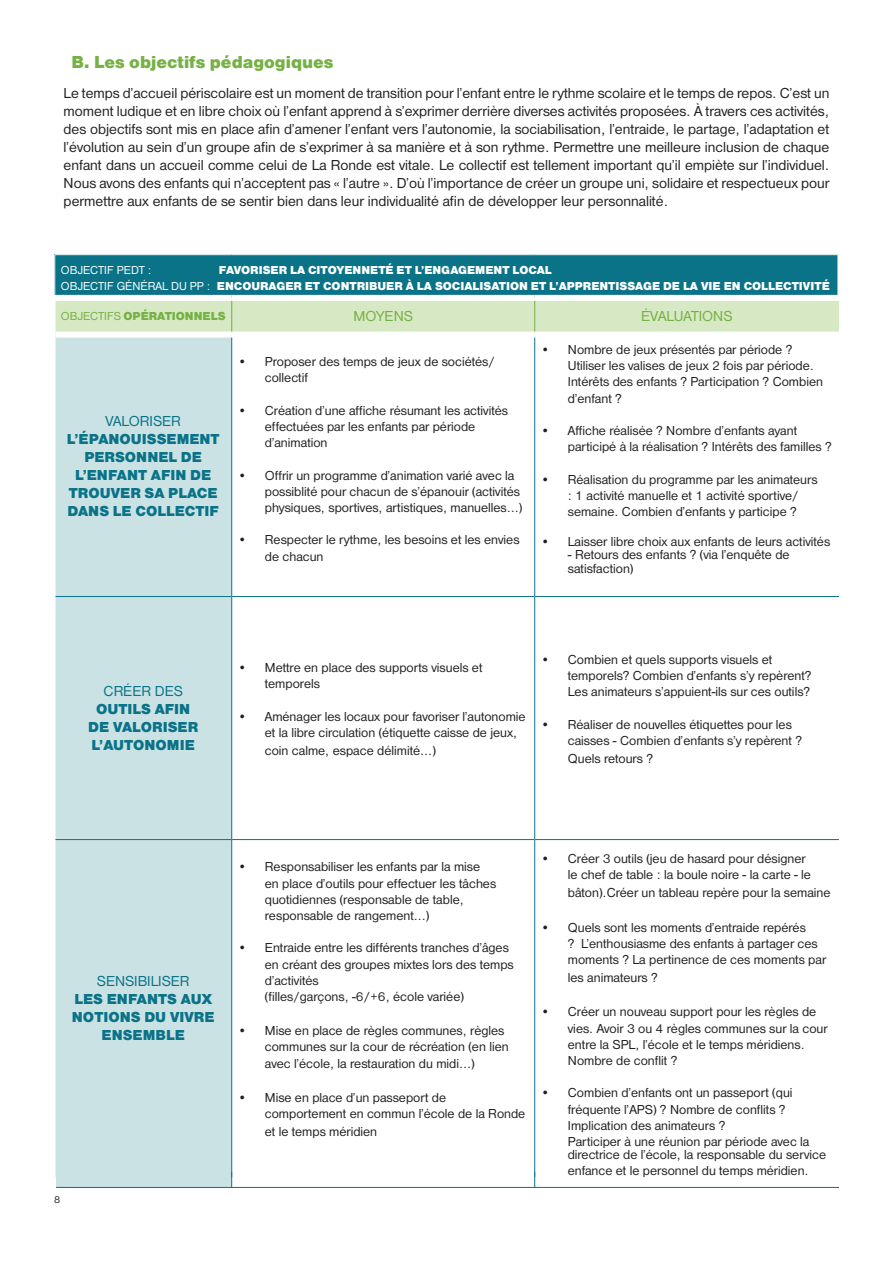
<style>
.page{position:relative;width:893px;height:1263px;background:#fff}
.page>*{position:absolute;margin:0;border:0;box-sizing:border-box;transform-origin:0 0}
.t1{font:18px "Nimbus Sans DOT Blac";color:#75b143}
.t2{font:15px/18px "Nimbus Sans DOT";color:#231f20;text-align:justify}
.t3{font:15px/18px "Nimbus Sans DOT Blac";color:#0a7388;text-align:center}
.t4{font:15px "Nimbus Sans DOT";color:#0a7388}
.t5{font:15px "Nimbus Sans DOT";color:#75b042}
.t6{font:13.5px/16.2px "Nimbus Sans DOT";color:#231f20}
.t7{font:12px "Nimbus Sans DOT Blac";color:#fff}
.t8{font:12px "Nimbus Sans DOT Blac";color:#75b143}
.t9{font:12px "Nimbus Sans DOT";color:#fff}
.t10{font:10.5px "Nimbus Sans DOT";color:#231f20}
.s1{font-family:"Nimbus Sans DOT"}
</style>
<div class="page">
<div style="left:56px;top:1169px;width:176px;height:18px;background:#cbe2e4"></div>
<div style="left:55px;top:255px;width:784px;height:43px;background:#0a7388"></div>
<div style="left:56px;top:301px;width:783px;height:31px;background:#d7e9c4"></div>
<div style="left:56px;top:338px;width:175px;height:831px;background:#cbe2e4"></div>
<hr style="left:837px;top:255px;width:3px;height:40px;background:#fff">
<hr style="left:56px;top:596px;width:175px;height:1px;background:#0a7388">
<hr style="left:232px;top:596px;width:302px;height:1px;background:#0a7388">
<hr style="left:535px;top:596px;width:304px;height:1px;background:#0a7388">
<div style="left:54px;top:295px;width:178px;height:6px;background:#fff"></div>
<div style="left:232px;top:295px;width:303px;height:6px;background:#fff"></div>
<div style="left:535px;top:295px;width:305px;height:6px;background:#fff"></div>
<hr style="left:56px;top:839px;width:175px;height:1px;background:#0a7388">
<hr style="left:232px;top:839px;width:302px;height:1px;background:#0a7388">
<hr style="left:535px;top:839px;width:304px;height:1px;background:#0a7388">
<hr style="left:231px;top:338px;width:1px;height:258px;background:#0a7388">
<hr style="left:534px;top:338px;width:1px;height:258px;background:#0a7388">
<hr style="left:231px;top:596px;width:1px;height:243px;background:#0a7388">
<hr style="left:534px;top:596px;width:1px;height:243px;background:#0a7388">
<hr style="left:231px;top:839px;width:1px;height:338px;background:#0a7388">
<hr style="left:534px;top:839px;width:1px;height:338px;background:#0a7388">
<hr style="left:231px;top:301px;width:1px;height:31px;background:#75b143">
<hr style="left:534px;top:301px;width:1px;height:31px;background:#75b143">
<hr style="left:56px;top:1187px;width:783px;height:1px;background:#0a7388">
<svg style="left:534px;top:1172px;width:1px;height:15px"></svg>
<svg style="left:231px;top:1172px;width:1px;height:15px"></svg>
<p class="t1" style="left:72px;top:52px;width:263px">B. Les objectifs pédagogiques</p>
<p class="t2" style="left:64px;top:84px;width:767px">Le temps d’accueil périscolaire est un moment de transition pour l’enfant entre le rythme scolaire et le temps de repos. C’est un moment ludique et en libre choix où l’enfant apprend à s’exprimer derrière diverses activités proposées. À travers ces activités, des objectifs sont mis en place afin d’amener l’enfant vers l’autonomie, la sociabilisation, l’entraide, le partage, l’adaptation et l’évolution au sein d’un groupe afin de s’exprimer à sa manière et à son rythme. Permettre une meilleure inclusion de chaque enfant dans un accueil comme celui de La Ronde est vitale. Le collectif est tellement important qu’il empiète sur l’individuel.<br>Nous avons des enfants qui n’acceptent pas « l’autre ». D’où l’importance de créer un groupe uni, solidaire et respectueux pour permettre aux enfants de se sentir bien dans leur individualité afin de développer leur personnalité.</p>
<p class="t9" style="left:61px;top:263px;width:92px">OBJECTIF PEDT :</p>
<p class="t7" style="left:219px;top:263px;width:334px">FAVORISER LA CITOYENNETÉ ET L’ENGAGEMENT LOCAL</p>
<p class="t7" style="left:61px;top:279px;width:770px"><span class="s1">OBJECTIF GÉNÉRAL DU PP :</span> ENCOURAGER ET CONTRIBUER À LA SOCIALISATION ET L’APPRENTISSAGE DE LA VIE EN COLLECTIVITÉ</p>
<p class="t8" style="left:61px;top:309px;width:166px"><span class="s1">OBJECTIFS</span> OPÉRATIONNELS</p>
<p class="t5" style="left:354px;top:308px;width:61px">MOYENS</p>
<p class="t5" style="left:641px;top:308px;width:93px">ÉVALUATIONS</p>
<p class="t4" style="left:106px;top:412px;width:77px">VALORISER</p>
<p class="t3" style="left:67px;top:429px;width:154px">L’ÉPANOUISSEMENT<br>PERSONNEL DE<br>L’ENFANT AFIN DE<br>TROUVER SA PLACE<br>DANS LE COLLECTIF</p>
<p class="t6" style="left:265px;top:354px;width:231px;text-indent:-27px">• Proposer des temps de jeux de sociétés/ collectif</p>
<p class="t6" style="left:265px;top:402px;width:245px;text-indent:-27px">• Création d’une affiche résumant les activités effectuées par les enfants par période d’animation</p>
<p class="t6" style="left:265px;top:467px;width:259px;text-indent:-27px">• Offrir un programme d’animation varié avec la possiblité pour chacun de s’épanouir (activités physiques, sportives, artistiques, manuelles...)</p>
<p class="t6" style="left:265px;top:532px;width:256px;text-indent:-27px">• Respecter le rythme, les besoins et les envies de chacun</p>
<p class="t6" style="left:568px;top:341px;width:257px;text-indent:-27px">• Nombre de jeux présentés par période ?<br>Utiliser les valises de jeux 2 fois par période.<br>Intérêts des enfants ? Participation ? Combien d’enfant ?</p>
<p class="t6" style="left:568px;top:422px;width:265px;text-indent:-27px">• Affiche réalisée ? Nombre d’enfants ayant participé à la réalisation ? Intérêts des familles ?</p>
<p class="t6" style="left:541px;top:471px;width:278px;text-align:center">• Réalisation du programme par les animateurs : 1 activité manuelle et 1 activité sportive/ semaine. Combien d’enfants y participe ?</p>
<p class="t6" style="left:541px;top:533px;width:291px">• Laisser libre choix aux enfants de leurs activités</p>
<p class="t6" style="left:568px;top:548px;width:223px;line-height:13.5px">- Retours des enfants ? (via l’enquête de satisfaction)</p>
<p class="t4" style="left:104px;top:683px;width:81px">CRÉER DES</p>
<p class="t3" style="left:88px;top:700px;width:111px">OUTILS AFIN<br>DE VALORISER<br>L’AUTONOMIE</p>
<p class="t6" style="left:265px;top:660px;width:219px;text-indent:-27px">• Mettre en place des supports visuels et temporels</p>
<p class="t6" style="left:265px;top:708px;width:262px;text-indent:-27px">• Aménager les locaux pour favoriser l’autonomie et la libre circulation (étiquette caisse de jeux,</p>
<p class="t6" style="left:265px;top:742px;width:173px">coin calme, espace délimité...)</p>
<p class="t6" style="left:568px;top:652px;width:245px;text-indent:-27px">• Combien et quels supports visuels et temporels? Combien d’enfants s’y repèrent?</p>
<p class="t6" style="left:568px;top:684px;width:244px">Les animateurs s’appuient-ils sur ces outils?</p>
<p class="t6" style="left:568px;top:716px;width:236px;text-indent:-27px">• Réaliser de nouvelles étiquettes pour les caisses - Combien d’enfants s’y repèrent ?</p>
<p class="t6" style="left:568px;top:751px;width:87px">Quels retours ?</p>
<p class="t4" style="left:97px;top:973px;width:94px">SENSIBILISER</p>
<p class="t3" style="left:72px;top:990px;width:144px">LES ENFANTS AUX<br>NOTIONS DU VIVRE<br>ENSEMBLE</p>
<p class="t10" style="left:54px;top:1193px;width:8px">8</p>
<p class="t6" style="left:265px;top:859px;width:233px;text-indent:-27px">• Responsabiliser les enfants par la mise en place d’outils pour effectuer les tâches quotidiennes (responsable de table, responsable de rangement...)</p>
<p class="t6" style="left:265px;top:940px;width:250px;text-indent:-27px">• Entraide entre les différents tranches d’âges en créant des groupes mixtes lors des temps d’activités</p>
<p class="t6" style="left:265px;top:988px;width:201px">(filles/garçons, -6/+6, école variée)</p>
<p class="t6" style="left:265px;top:1023px;width:245px;text-indent:-27px">• Mise en place de règles communes, règles communes sur la cour de récréation (en lien avec l’école, la restauration du midi...)</p>
<p class="t6" style="left:265px;top:1089px;width:262px;text-indent:-27px">• Mise en place d’un passeport de comportement en commun l’école de la Ronde</p>
<p class="t6" style="left:265px;top:1123px;width:114px">et le temps méridien</p>
<p class="t6" style="left:568px;top:851px;width:245px;text-indent:-27px">• Créer 3 outils (jeu de hasard pour désigner le chef de table : la boule noire - la carte - le</p>
<p class="t6" style="left:568px;top:885px;width:264px">bâton).Créer un tableau repère pour la semaine</p>
<p class="t6" style="left:568px;top:919px;width:260px;text-indent:-27px">• Quels sont les moments d’entraide repérés<br>? L’enthousiasme des enfants à partager ces moments ? La pertinence de ces moments par</p>
<p class="t6" style="left:568px;top:970px;width:91px">les animateurs ?</p>
<p class="t6" style="left:568px;top:1004px;width:261px;text-indent:-27px">• Créer un nouveau support pour les règles de vies. Avoir 3 ou 4 règles communes sur la cour entre la SPL, l’école et le temps méridiens.<br>Nombre de conflit ?</p>
<p class="t6" style="left:568px;top:1085px;width:226px;text-indent:-27px">• Combien d’enfants ont un passeport (qui fréquente l’APS) ? Nombre de conflits ?<br>Implication des animateurs ?</p>
<p class="t6" style="left:568px;top:1133px;width:243px">Participer à une réunion par période avec la</p>
<p class="t6" style="left:568px;top:1147px;width:260px">directrice de l’école, la responsable du service enfance et le personnel du temps méridien.</p>
</div>
